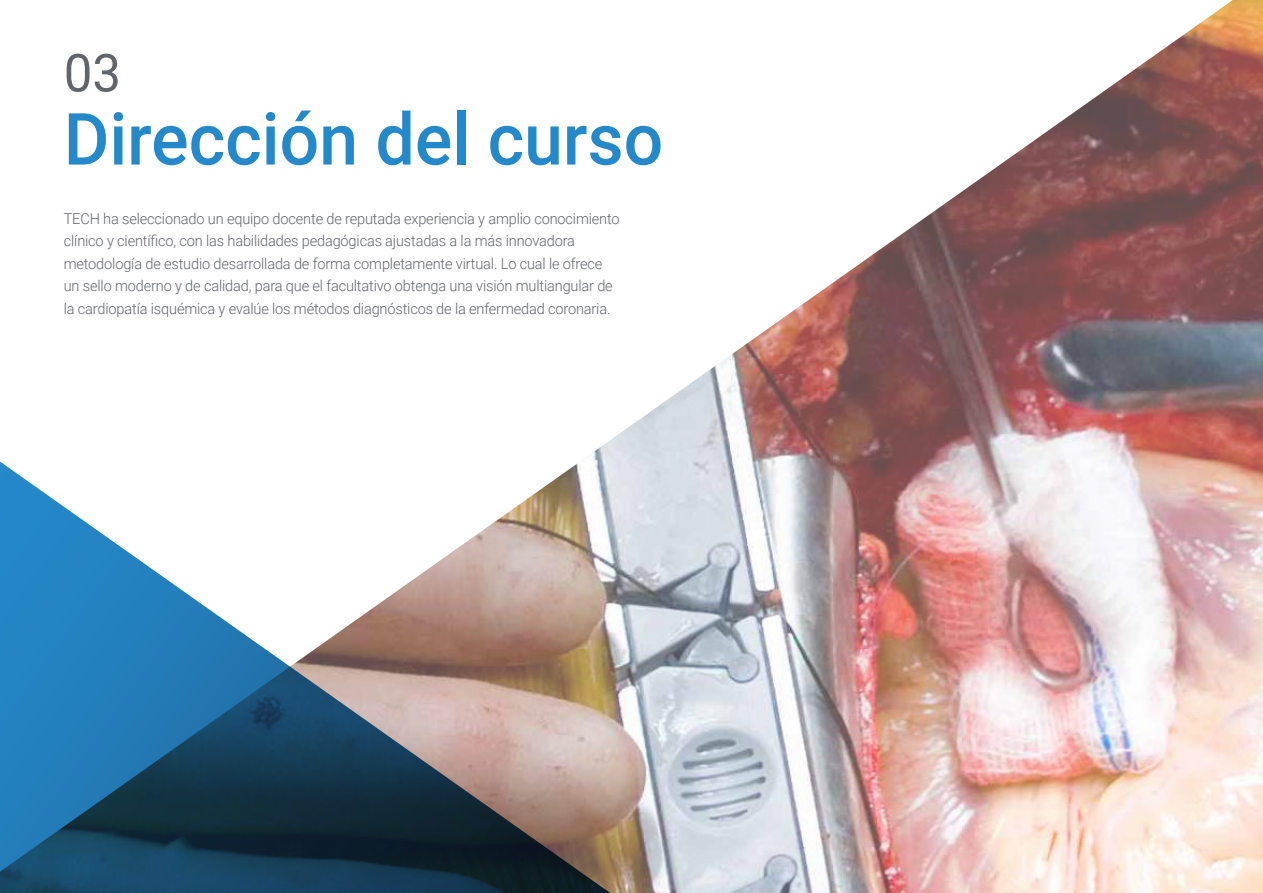
<style>
.page{position:relative;width:1263px;height:893px;background:#fff}
.page>*{position:absolute;margin:0;border:0;box-sizing:border-box;transform-origin:0 0}
.t1{font:500 72px "Roboto";color:#2488c9}
.t2{font:52.5px "Roboto";color:#61646a}
.t3{font:300 15px/22.5px "Roboto";letter-spacing:-.01em;color:#61646a}
</style>
<div class="page">
<img style="left:602px;top:0;width:661px;height:893px">
<svg style="left:0;top:446px;width:640px;height:447px"></svg>
<h2 class="t2" style="left:64px;top:36px;width:59px">03</h2>
<h1 class="t1" style="left:64px;top:89px;width:601px">Dirección del curso</h1>
<p class="t3" style="left:64px;top:207px;width:557px">TECH ha seleccionado un equipo docente de reputada experiencia y amplio conocimiento clínico y científico, con las habilidades pedagógicas ajustadas a la más innovadora metodología de estudio desarrollada de forma completamente virtual. Lo cual le ofrece un sello moderno y de calidad, para que el facultativo obtenga una visión multiangular de la cardiopatía isquémica y evalúe los métodos diagnósticos de la enfermedad coronaria.</p>
</div>
